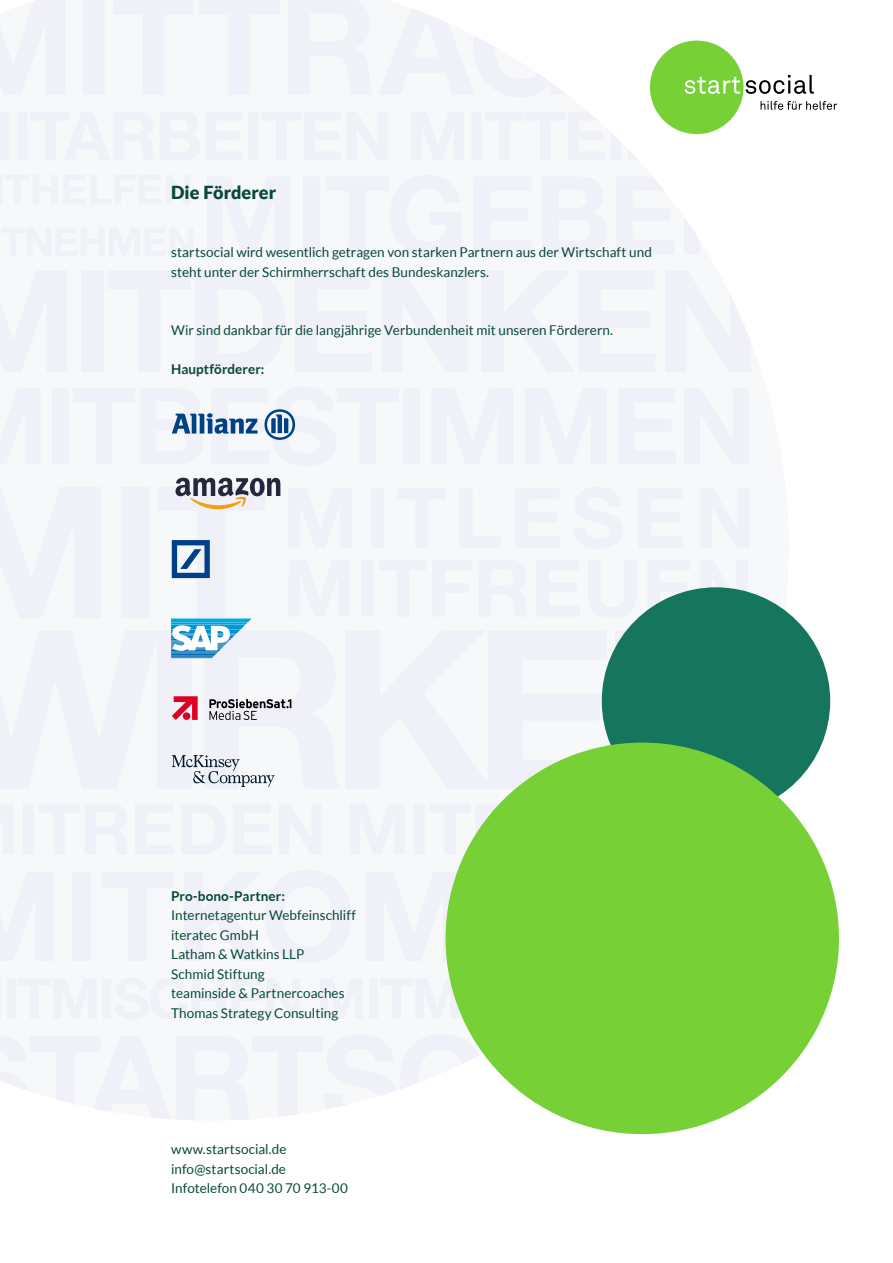
<style>
.page{position:relative;width:893px;height:1263px;background:#fff}
.page>*{position:absolute;margin:0;border:0;box-sizing:border-box;transform-origin:0 0}
.t1{font:900 18px "Lato";letter-spacing:.005em;color:#084839}
.t2{font:13.5px/19.5px "Lato";letter-spacing:.005em;color:#084839}
.t3{font:700 13.5px "Lato";letter-spacing:.005em;color:#084839}
</style>
<div class="page">
<svg style="left:0;top:0;width:746px;height:97px"></svg>
<svg style="left:0;top:112px;width:737px;height:48px"></svg>
<div style="left:0;top:977px;width:463px;height:42px;background:#f2f3f8"></div>
<div style="left:0;top:270px;width:751px;height:102px;background:#f0f1f8"></div>
<div style="left:0;top:630px;width:626px;height:159px;background:#f0f1f8"></div>
<div style="left:0;top:870px;width:458px;height:93px;background:#f5f6f9"></div>
<svg style="left:0;top:1034px;width:750px;height:87px"></svg>
<div style="left:207px;top:175px;width:493px;height:81px;background:#f1f2f8"></div>
<div style="left:0;top:175px;width:191px;height:29px;background:#f4f5f9"></div>
<div style="left:1px;top:227px;width:193px;height:29px;background:#f2f3f8"></div>
<div style="left:0;top:386px;width:748px;height:80px;background:#f0f1f8"></div>
<svg style="left:288px;top:487px;width:462px;height:62px"></svg>
<div style="left:288px;top:559px;width:460px;height:59px;background:#f2f3f8"></div>
<div style="left:0;top:803px;width:500px;height:52px;background:#f3f4f9"></div>
<div style="left:650px;top:41px;width:93px;height:93px;background:#77d036;border-radius:50%"></div>
<svg style="left:685px;top:77px;width:55px;height:17px"></svg>
<svg style="left:746px;top:75px;width:68px;height:19px"></svg>
<svg style="left:761px;top:101px;width:76px;height:9px"></svg>
<div style="left:602px;top:587px;width:228px;height:228px;background:#15765d;border-radius:50%"></div>
<div style="left:446px;top:743px;width:393px;height:391px;background:#77d036;border-radius:50%"></div>
<svg style="left:172px;top:696px;width:26px;height:24px"></svg>
<div style="left:183px;top:712px;width:7px;height:8px;background:#e10023;border-radius:50%"></div>
<svg style="left:209px;top:699px;width:82px;height:21px"></svg>
<svg style="left:172px;top:755px;width:103px;height:32px"></svg>
<svg style="left:172px;top:413px;width:86px;height:21px"></svg>
<svg style="left:264px;top:409px;width:31px;height:31px"></svg>
<svg style="left:0;top:478px;width:280px;height:180px"></svg>
<h1 class="t1" style="left:171px;top:181px;width:107px">Die Förderer</h1>
<p class="t2" style="left:171px;top:242px;width:482px">startsocial wird wesentlich getragen von starken Partnern aus der Wirtschaft und steht unter der Schirmherrschaft des Bundeskanzlers.</p>
<p class="t2" style="left:171px;top:320px;width:443px">Wir sind dankbar für die langjährige Verbundenheit mit unseren Förderern.</p>
<p class="t3" style="left:171px;top:361px;width:95px">Hauptförderer:</p>
<p class="t3" style="left:171px;top:888px;width:115px">Pro-bono-Partner:</p>
<p class="t2" style="left:171px;top:905px;width:186px">Internetagentur Webfeinschliff iteratec GmbH<br>Latham &amp; Watkins LLP<br>Schmid Stiftung<br>teaminside &amp; Partnercoaches<br>Thomas Strategy Consulting</p>
<p class="t2" style="left:171px;top:1139px;width:178px">www.startsocial.de info@startsocial.de<br>Infotelefon 040 30 70 913-00</p>
</div>
